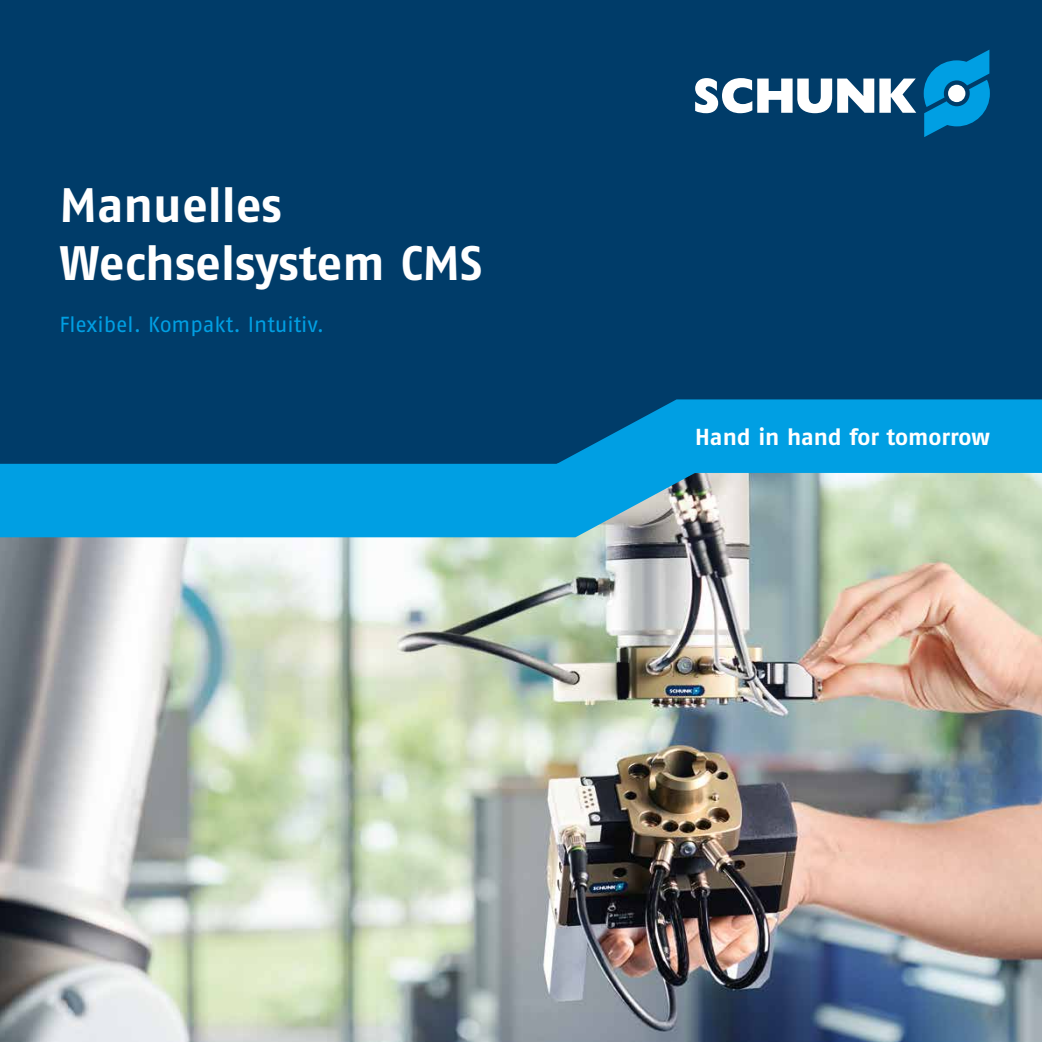
<style>
.page{position:relative;width:1042px;height:1042px;background:#003c69}
.page>*{position:absolute;margin:0;border:0;box-sizing:border-box;transform-origin:0 0}
.t1{font:700 48.3px/57.9px "Fago Pro";color:#fff}
.t2{font:700 23.1px "Fago Pro";color:#fff}
.t3{font:21.7px "Fago Pro";color:#009fe3}
</style>
<div class="page">
<img style="left:0;top:574px;width:1042px;height:468px">
<svg style="left:695px;top:78px;width:221px;height:35px"></svg>
<svg style="left:923px;top:50px;width:67px;height:87px"></svg>
<svg style="left:0;top:399px;width:1042px;height:175px"></svg>
<h1 class="t1" style="left:60px;top:176px;width:424px">Manuelles<br>Wechselsystem CMS</h1>
<p class="t3" style="left:60px;top:312px;width:266px">Flexibel. Kompakt. Intuitiv.</p>
<p class="t2" style="left:695px;top:423px;width:296px">Hand in hand for tomorrow</p>
</div>
